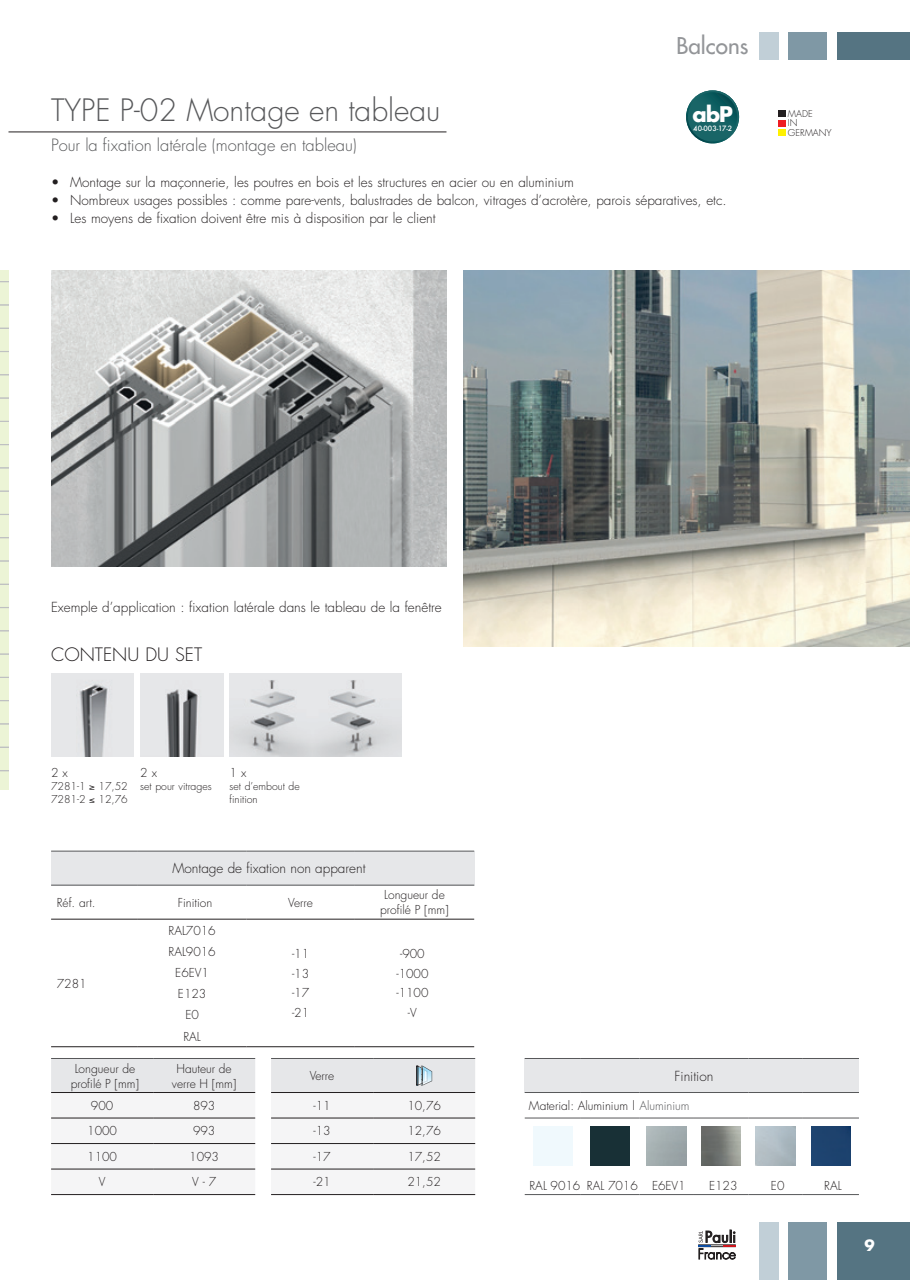
<style>
.page{position:relative;width:910px;height:1280px;background:#fff}
.page>*{position:absolute;margin:0;border:0;box-sizing:border-box;transform-origin:0 0}
.t1{font:300 30px "Futura";color:#57585a}
.t2{font:22.5px "Futura";color:#939598}
.t3{font:700 21px "Futura";color:#fff}
.t4{font:300 18px "Futura";color:#231f20}
.t5{font:300 16.5px "Futura";color:#57585a}
.t6{font:700 15px "Futura";color:#fff}
.t7{font:300 13.5px "Futura";color:#231f20}
.t8{font:300 12px/19.5px "Futura";color:#231f20;text-align:center}
.t9{font:300 10.5px/12.6px "Futura";color:#231f20}
.t10{font:300 9.15px/9.4px "Futura";color:#231f20}
.t11{font:500 7.05px "Futura";color:#fff}
.s1{color:#57585a}
</style>
<div class="page">
<div style="left:838px;top:1222px;width:72px;height:58px;background:#557482"></div>
<div style="left:789px;top:1222px;width:38px;height:58px;background:#7f98a5"></div>
<div style="left:759px;top:1222px;width:19px;height:58px;background:#c1cfd7"></div>
<div style="left:838px;top:32px;width:72px;height:28px;background:#557482"></div>
<div style="left:789px;top:32px;width:38px;height:28px;background:#7f98a5"></div>
<div style="left:759px;top:32px;width:19px;height:28px;background:#c1cfd7"></div>
<div style="left:778px;top:110px;width:8px;height:7px;background:#231f20"></div>
<div style="left:778px;top:120px;width:8px;height:6px;background:#ee1d23"></div>
<div style="left:778px;top:129px;width:8px;height:7px;background:#fff101"></div>
<svg style="left:0;top:270px;width:9px;height:520px"></svg>
<img style="left:51px;top:673px;width:83px;height:83px">
<img style="left:140px;top:673px;width:83px;height:83px">
<img style="left:51px;top:270px;width:395px;height:297px">
<img style="left:230px;top:673px;width:172px;height:83px">
<img style="left:463px;top:270px;width:447px;height:376px">
<hr style="left:9px;top:132px;width:437px;height:1px;background:#231f20">
<svg style="left:686px;top:90px;width:53px;height:53px"></svg>
<svg style="left:698px;top:1230px;width:38px;height:29px"></svg>
<svg style="left:51px;top:1059px;width:204px;height:110px"></svg>
<hr style="left:51px;top:1058px;width:102px;height:1px;background:#57585a">
<hr style="left:153px;top:1058px;width:102px;height:1px;background:#57585a">
<hr style="left:51px;top:1092px;width:102px;height:1px;background:#231f20">
<hr style="left:51px;top:1169px;width:102px;height:1px;background:#231f20">
<hr style="left:153px;top:1092px;width:102px;height:1px;background:#231f20">
<hr style="left:153px;top:1169px;width:102px;height:1px;background:#231f20">
<hr style="left:51px;top:1118px;width:102px;height:1px;background:#231f20">
<hr style="left:51px;top:1143px;width:102px;height:1px;background:#231f20">
<hr style="left:51px;top:1194px;width:102px;height:1px;background:#231f20">
<hr style="left:153px;top:1118px;width:102px;height:1px;background:#231f20">
<hr style="left:153px;top:1143px;width:102px;height:1px;background:#231f20">
<hr style="left:153px;top:1194px;width:102px;height:1px;background:#231f20">
<hr style="left:271px;top:1194px;width:102px;height:1px;background:#231f20">
<hr style="left:373px;top:1194px;width:102px;height:1px;background:#231f20">
<svg style="left:271px;top:1058px;width:204px;height:112px"></svg>
<div style="left:51px;top:851px;width:423px;height:34px;background:#e6e7e9"></div>
<hr style="left:51px;top:851px;width:87px;height:1px;background:#57585a">
<hr style="left:138px;top:851px;width:108px;height:1px;background:#57585a">
<hr style="left:246px;top:851px;width:109px;height:1px;background:#57585a">
<hr style="left:355px;top:851px;width:119px;height:1px;background:#57585a">
<hr style="left:51px;top:885px;width:87px;height:1px;background:#57585a">
<hr style="left:138px;top:885px;width:108px;height:1px;background:#57585a">
<hr style="left:246px;top:885px;width:109px;height:1px;background:#57585a">
<hr style="left:355px;top:885px;width:119px;height:1px;background:#57585a">
<hr style="left:51px;top:919px;width:87px;height:1px;background:#231f20">
<hr style="left:138px;top:919px;width:108px;height:1px;background:#231f20">
<hr style="left:138px;top:1046px;width:108px;height:1px;background:#231f20">
<hr style="left:246px;top:919px;width:109px;height:1px;background:#231f20">
<hr style="left:355px;top:919px;width:119px;height:1px;background:#231f20">
<hr style="left:246px;top:1046px;width:109px;height:1px;background:#231f20">
<hr style="left:51px;top:1046px;width:87px;height:1px;background:#231f20">
<hr style="left:355px;top:1046px;width:119px;height:1px;background:#231f20">
<div style="left:525px;top:1058px;width:334px;height:34px;background:#e6e7e9"></div>
<hr style="left:525px;top:1194px;width:56px;height:1px;background:#57585a">
<hr style="left:581px;top:1194px;width:58px;height:1px;background:#57585a">
<hr style="left:639px;top:1194px;width:55px;height:1px;background:#57585a">
<hr style="left:694px;top:1194px;width:54px;height:1px;background:#57585a">
<hr style="left:748px;top:1194px;width:55px;height:1px;background:#57585a">
<hr style="left:803px;top:1194px;width:56px;height:1px;background:#57585a">
<hr style="left:525px;top:1058px;width:56px;height:1px;background:#57585a">
<hr style="left:581px;top:1058px;width:58px;height:1px;background:#57585a">
<hr style="left:639px;top:1058px;width:55px;height:1px;background:#57585a">
<hr style="left:694px;top:1058px;width:54px;height:1px;background:#57585a">
<hr style="left:748px;top:1058px;width:55px;height:1px;background:#57585a">
<hr style="left:803px;top:1058px;width:56px;height:1px;background:#57585a">
<hr style="left:525px;top:1092px;width:56px;height:1px;background:#57585a">
<hr style="left:581px;top:1092px;width:58px;height:1px;background:#57585a">
<hr style="left:639px;top:1092px;width:55px;height:1px;background:#57585a">
<hr style="left:694px;top:1092px;width:54px;height:1px;background:#57585a">
<hr style="left:748px;top:1092px;width:55px;height:1px;background:#57585a">
<hr style="left:803px;top:1092px;width:56px;height:1px;background:#57585a">
<hr style="left:525px;top:1118px;width:56px;height:1px;background:#57585a">
<hr style="left:581px;top:1118px;width:58px;height:1px;background:#57585a">
<hr style="left:639px;top:1118px;width:55px;height:1px;background:#57585a">
<hr style="left:694px;top:1118px;width:54px;height:1px;background:#57585a">
<hr style="left:748px;top:1118px;width:55px;height:1px;background:#57585a">
<hr style="left:803px;top:1118px;width:56px;height:1px;background:#57585a">
<div style="left:533px;top:1126px;width:40px;height:40px;background:#f0f9fd"></div>
<div style="left:590px;top:1126px;width:40px;height:40px;background:#183036"></div>
<img style="left:701px;top:1126px;width:40px;height:40px">
<div style="left:811px;top:1126px;width:40px;height:40px;background:#1d426e"></div>
<h2 class="t2" style="left:676px;top:31px;width:74px">Balcons</h2>
<h1 class="t1" style="left:51px;top:91px;width:391px">TYPE P-02 Montage en tableau</h1>
<p class="t5" style="left:51px;top:134px;width:307px">Pour la fixation latérale (montage en tableau)</p>
<p class="t7" style="left:51px;top:174px;width:524px">• Montage sur la maçonnerie, les poutres en bois et les structures en acier ou en aluminium</p>
<p class="t7" style="left:51px;top:192px;width:677px">• Nombreux usages possibles : comme pare-vents, balustrades de balcon, vitrages d’acrotère, parois séparatives, etc.</p>
<p class="t7" style="left:51px;top:210px;width:386px">• Les moyens de fixation doivent être mis à disposition par le client</p>
<h3 class="t3" style="left:692px;top:99px;width:42px">abP</h3>
<p class="t11" style="left:693px;top:124px;width:41px">40-003-17-2</p>
<p class="t10" style="left:788px;top:109px;width:45px">MADE<br>IN<br>GERMANY</p>
<p class="t7" style="left:51px;top:598px;width:392px">Exemple d’application : fixation latérale dans le tableau de la fenêtre</p>
<h3 class="t4" style="left:51px;top:643px;width:153px">CONTENU DU SET</h3>
<p class="t8" style="left:51px;top:763px;width:18px">2 x</p>
<p class="t9" style="left:51px;top:780px;width:78px">7281-1 ≥ 17,52<br>7281-2 ≤ 12,76</p>
<p class="t8" style="left:140px;top:763px;width:18px">2 x</p>
<p class="t9" style="left:140px;top:780px;width:73px">set pour vitrages</p>
<p class="t8" style="left:230px;top:763px;width:18px">1 x</p>
<p class="t9" style="left:230px;top:780px;width:72px">set d’embout de finition</p>
<p class="t7" style="left:172px;top:860px;width:195px">Montage de fixation non apparent</p>
<p class="t8" style="left:57px;top:893px;width:40px">Réf. art.</p>
<p class="t8" style="left:178px;top:893px;width:36px">Finition</p>
<p class="t8" style="left:288px;top:893px;width:26px">Verre</p>
<p class="t8" style="left:380px;top:887px;width:70px;line-height:15px">Longueur de profilé P [mm]</p>
<p class="t8" style="left:57px;top:973px;width:31px">7281</p>
<p class="t8" style="left:169px;top:921px;width:49px">RAL7016</p>
<p class="t8" style="left:169px;top:941px;width:49px;line-height:21.1px">RAL9016<br>E6EV1<br>E123<br>E0<br>RAL</p>
<p class="t8" style="left:71px;top:1061px;width:70px;line-height:15px">Longueur de profilé P [mm]</p>
<p class="t8" style="left:172px;top:1061px;width:66px;line-height:15px">Hauteur de verre H [mm]</p>
<p class="t8" style="left:91px;top:1096px;width:24px">900</p>
<p class="t8" style="left:193px;top:1096px;width:24px">893</p>
<p class="t8" style="left:87px;top:1121px;width:31px">1000</p>
<p class="t8" style="left:193px;top:1121px;width:24px">993</p>
<p class="t8" style="left:87px;top:1147px;width:31px">1100</p>
<p class="t8" style="left:189px;top:1147px;width:31px">1093</p>
<p class="t8" style="left:99px;top:1172px;width:8px">V</p>
<p class="t8" style="left:192px;top:1172px;width:25px">V - 7</p>
<p class="t8" style="left:292px;top:944px;width:19px;text-align:justify">-11 -13 -17 -21</p>
<p class="t8" style="left:396px;top:944px;width:34px">-900 -1000 -1100 -V</p>
<p class="t8" style="left:310px;top:1066px;width:26px">Verre</p>
<p class="t8" style="left:314px;top:1096px;width:19px">-11</p>
<p class="t8" style="left:407px;top:1096px;width:35px">10,76</p>
<p class="t8" style="left:314px;top:1121px;width:19px">-13</p>
<p class="t8" style="left:407px;top:1121px;width:35px">12,76</p>
<p class="t8" style="left:314px;top:1147px;width:19px">-17</p>
<p class="t8" style="left:407px;top:1147px;width:35px">17,52</p>
<p class="t8" style="left:314px;top:1172px;width:19px">-21</p>
<p class="t8" style="left:407px;top:1172px;width:35px">21,52</p>
<p class="t7" style="left:674px;top:1067px;width:40px">Finition</p>
<p class="t8" style="left:529px;top:1096px;width:162px">Material: Aluminium | <span class="s1">Aluminium</span></p>
<p class="t8" style="left:529px;top:1176px;width:158px">RAL 9016 RAL 7016 E6EV1</p>
<p class="t8" style="left:709px;top:1176px;width:30px">E123</p>
<p class="t8" style="left:771px;top:1176px;width:15px">E0</p>
<p class="t8" style="left:824px;top:1176px;width:19px">RAL</p>
<p class="t6" style="left:864px;top:1235px;width:12px">9</p>
</div>
